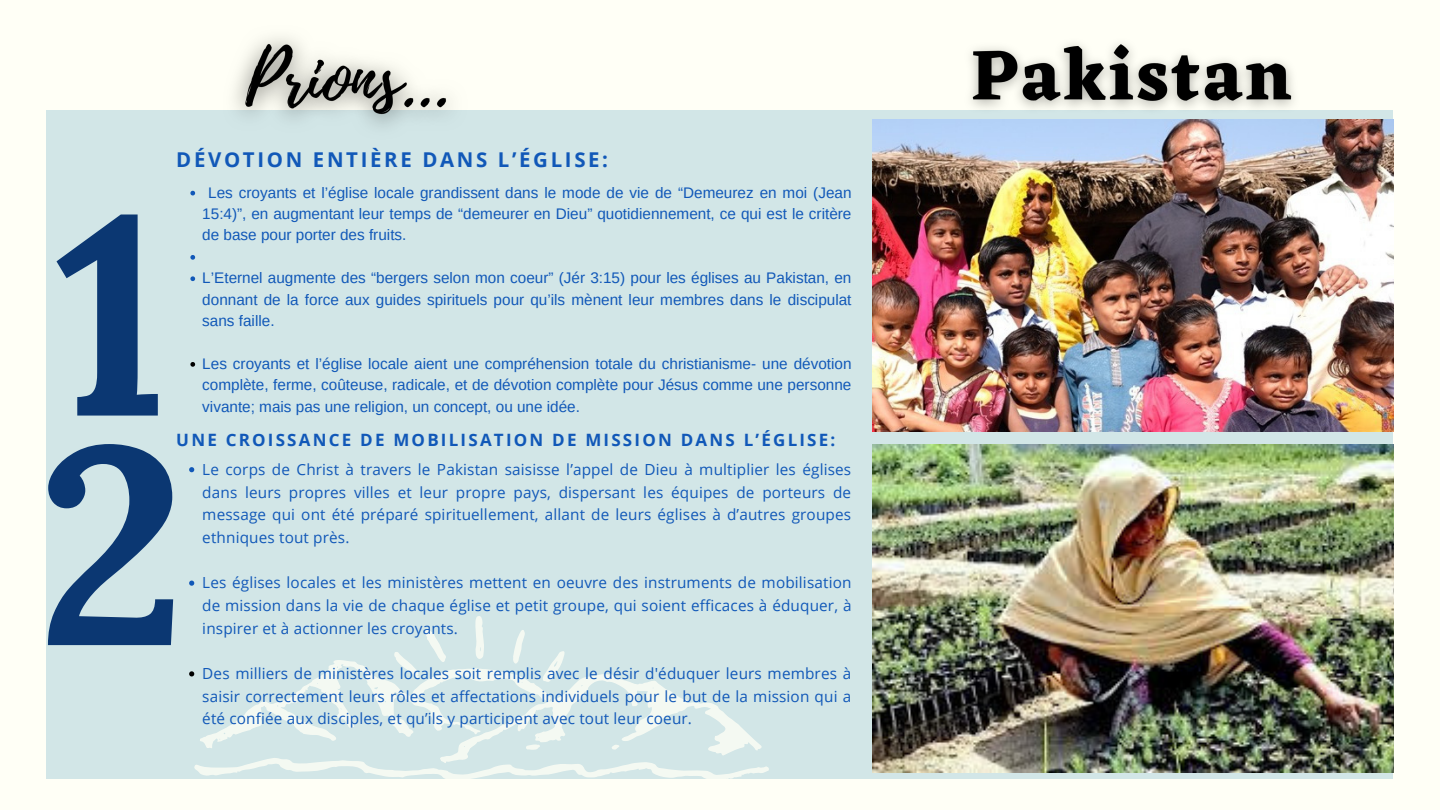
<style>
.page{position:relative;width:1440px;height:810px;background:#fffff6}
.page>*{position:absolute;margin:0;border:0;box-sizing:border-box;transform-origin:0 0}
.t1{font:700 280.8px "Lora";color:#0b3772}
.t2{font:700 20.4px "Open Sans";letter-spacing:.13em;color:#1158b8}
.t3{font:700 17px "Open Sans";letter-spacing:.13em;color:#1158b8}
.t4{font:15.3px/22.7px "Open Sans";letter-spacing:.01em;color:#1158b8;text-align:justify}
.t5{font:15.3px/21.4px "Arimo";color:#1158b8;text-align:justify}
</style>
<div class="page">
<div style="left:46px;top:110px;width:1347px;height:669px;background:#d2e6e7"></div>
<svg style="left:194px;top:616px;width:575px;height:163px"></svg>
<img style="left:873px;top:445px;width:521px;height:327px">
<img style="left:873px;top:119px;width:521px;height:312px">
<svg style="left:189px;top:467px;width:5px;height:5px"></svg>
<svg style="left:189px;top:581px;width:5px;height:5px"></svg>
<svg style="left:189px;top:671px;width:5px;height:5px"></svg>
<svg style="left:190px;top:191px;width:5px;height:4px"></svg>
<svg style="left:190px;top:255px;width:5px;height:5px"></svg>
<svg style="left:190px;top:276px;width:5px;height:5px"></svg>
<svg style="left:190px;top:362px;width:5px;height:5px"></svg>
<img style="left:953px;top:44px;width:359px;height:122px">
<img style="left:235px;top:38px;width:212px;height:88px">
<h1 class="t1" style="left:55px;top:133px;width:115px">1</h1>
<h2 class="t2" style="left:176px;top:146px;width:433px">DÉVOTION ENTIÈRE DANS L’ÉGLISE:</h2>
<p class="t5" style="left:202px;top:182px;width:651px;text-indent:6px">Les croyants et l’église locale grandissent dans le mode de vie de “Demeurez en moi (Jean 15:4)”, en augmentant leur temps de “demeurer en Dieu” quotidiennement, ce qui est le critère de base pour porter des fruits.</p>
<p class="t5" style="left:202px;top:267px;width:651px">L’Eternel augmente des “bergers selon mon coeur” (Jér 3:15) pour les églises au Pakistan, en donnant de la force aux guides spirituels pour qu’ils mènent leur membres dans le discipulat sans faille.</p>
<p class="t5" style="left:202px;top:353px;width:651px">Les croyants et l’église locale aient une compréhension totale du christianisme- une dévotion complète, ferme, coûteuse, radicale, et de dévotion complète pour Jésus comme une personne</p>
<p class="t5" style="left:202px;top:396px;width:379px">vivante; mais pas une religion, un concept, ou une idée.</p>
<p class="t3" style="left:176px;top:427px;width:661px">UNE CROISSANCE DE MOBILISATION DE MISSION DANS L’ÉGLISE:</p>
<p class="t4" style="left:202px;top:458px;width:650px">Le corps de Christ à travers le Pakistan saisisse l’appel de Dieu à multiplier les églises dans leurs propres villes et leur propre pays, dispersant les équipes de porteurs de message qui ont été préparé spirituellement, allant de leurs églises à d’autres groupes ethniques tout près.</p>
<p class="t4" style="left:202px;top:571px;width:651px">Les églises locales et les ministères mettent en oeuvre des instruments de mobilisation de mission dans la vie de chaque église et petit groupe, qui soient efficaces à éduquer, à inspirer et à actionner les croyants.</p>
<p class="t4" style="left:202px;top:662px;width:651px">Des milliers de ministères locales soit remplis avec le désir d'éduquer leurs membres à saisir correctement leurs rôles et affectations individuels pour le but de la mission qui a été confiée aux disciples, et qu’ils y participent avec tout leur coeur.</p>
<h1 class="t1" style="left:37px;top:363px;width:151px">2</h1>
</div>
